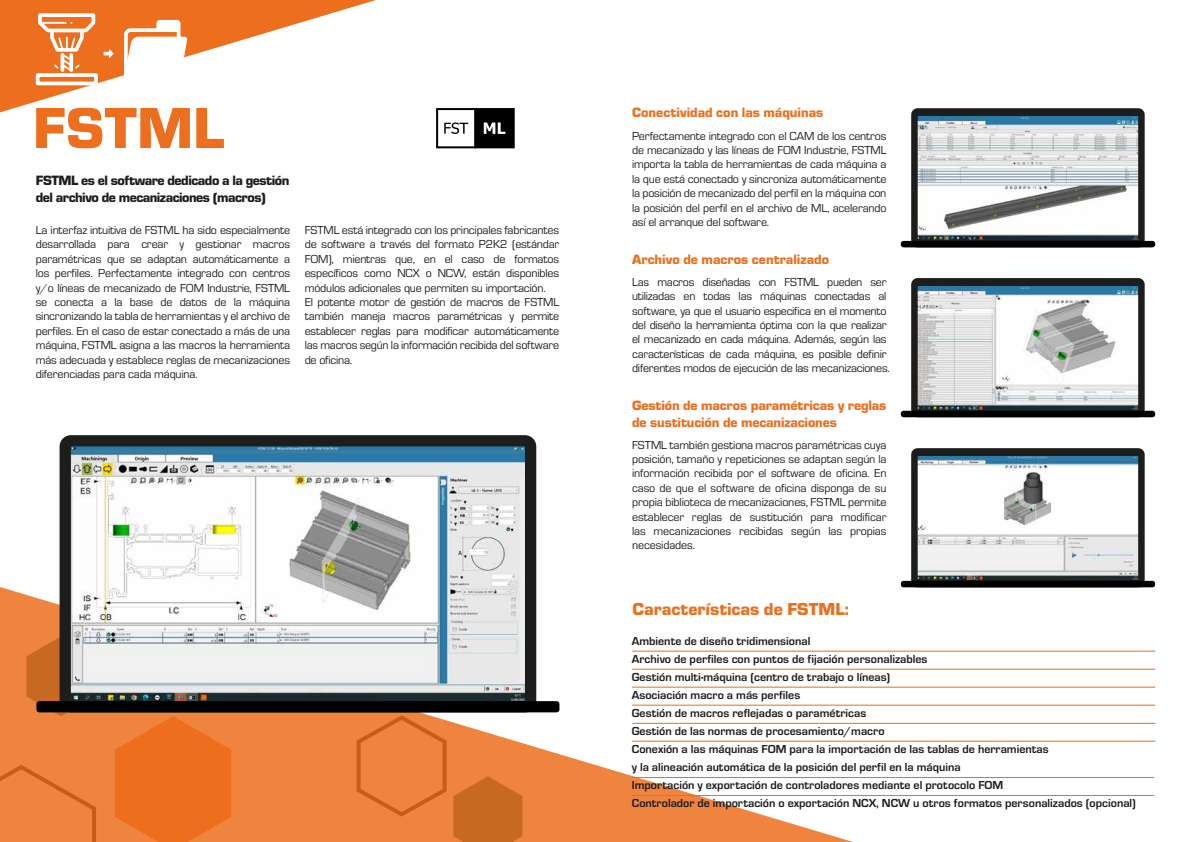
<style>
.page{position:relative;width:1191px;height:842px;background:#fff}
.page>*{position:absolute;margin:0;border:0;box-sizing:border-box;transform-origin:0 0}
.t1{font:900 60px "Eurostile";color:#ed6e1d}
.t2{font:900 18px "Eurostile";color:#ed6e1d}
.t3{font:900 14px/16.8px "Eurostile";letter-spacing:-.01em;color:#ed6e1d}
.t4{font:900 14px/16.8px "Eurostile";letter-spacing:-.035em;color:#1d1d1b}
.t5{font:12px/14.4px "Eurostile";letter-spacing:-.015em;color:#1d1d1b;text-align:justify}
.t6{font:700 12px/18px "Eurostile";color:#1d1d1b}
</style>
<div class="page">
<div style="left:436px;top:108px;width:40px;height:40px;background:#fff;border:2px solid #000"></div>
<div style="left:474px;top:108px;width:41px;height:40px;background:#000;border:2px solid #000"></div>
<svg style="left:444px;top:123px;width:24px;height:11px"></svg>
<svg style="left:484px;top:123px;width:21px;height:11px"></svg>
<svg style="left:0;top:0;width:376px;height:112px"></svg>
<hr style="left:632px;top:651px;width:523px;height:1px;background:#ed6d1d">
<hr style="left:632px;top:687px;width:523px;height:1px;background:#ed6d1d">
<hr style="left:632px;top:669px;width:523px;height:1px;background:#ed6d1d">
<hr style="left:632px;top:741px;width:523px;height:1px;background:#ed6d1d">
<hr style="left:632px;top:705px;width:523px;height:1px;background:#ed6d1d">
<hr style="left:631px;top:777px;width:523px;height:1px;background:#ed6d1d">
<hr style="left:631px;top:795px;width:523px;height:1px;background:#ed6d1d">
<div style="left:36px;top:73px;width:62px;height:12px;border:4px solid #fff"></div>
<svg style="left:36px;top:13px;width:61px;height:60px"></svg>
<svg style="left:122px;top:20px;width:65px;height:62px"></svg>
<svg style="left:104px;top:49px;width:10px;height:9px"></svg>
<hr style="left:632px;top:723px;width:523px;height:1px;background:#ed6d1d">
<svg style="left:0;top:585px;width:881px;height:257px"></svg>
<svg style="left:914px;top:111px;width:227px;height:133px"></svg>
<img style="left:918px;top:117px;width:219px;height:122px">
<div style="left:911px;top:108px;width:233px;height:139px;border:6px solid #1d1d1b;border-radius:3px"></div>
<div style="left:900px;top:241px;width:255px;height:6px;border:5px solid #000"></div>
<img style="left:918px;top:286px;width:219px;height:123px">
<div style="left:911px;top:278px;width:233px;height:139px;border:6px solid #1d1d1b;border-radius:3px"></div>
<div style="left:900px;top:411px;width:255px;height:6px;border:5px solid #000"></div>
<svg style="left:914px;top:451px;width:227px;height:133px"></svg>
<img style="left:918px;top:457px;width:219px;height:122px">
<div style="left:911px;top:448px;width:233px;height:139px;border:6px solid #1d1d1b;border-radius:3px"></div>
<div style="left:900px;top:581px;width:255px;height:6px;border:5px solid #000"></div>
<img style="left:72px;top:447px;width:452px;height:253px">
<div style="left:60px;top:435px;width:476px;height:277px;border:11px solid #1d1d1b;border-radius:6px"></div>
<div style="left:36px;top:701px;width:523px;height:11px;border:6px solid #000"></div>
<h1 class="t1" style="left:33px;top:85px;width:193px">FSTML</h1>
<p class="t4" style="left:36px;top:171px;width:255px">FSTML es el software dedicado a la gestión del archivo de mecanizaciones (macros)</p>
<p class="t5" style="left:36px;top:222px;width:256px">La interfaz intuitiva de FSTML ha sido especialmente desarrollada para crear y gestionar macros paramétricas que se adaptan automáticamente a los perfiles. Perfectamente integrado con centros y/o líneas de mecanizado de FOM Industrie, FSTML se conecta a la base de datos de la máquina sincronizando la tabla de herramientas y el archivo de perfiles. En el caso de estar conectado a más de una máquina, FSTML asigna a las macros la herramienta más adecuada y establece reglas de mecanizaciones diferenciadas para cada máquina.</p>
<p class="t5" style="left:305px;top:222px;width:256px;text-align:left">FSTML está integrado con los principales fabricantes de software a través del formato P2K2 (estándar FOM), mientras que, en el caso de formatos específicos como NCX o NCW, están disponibles módulos adicionales que permiten su importación.<br>El potente motor de gestión de macros de FSTML también maneja macros paramétricas y permite establecer reglas para modificar automáticamente las macros según la información recibida del software de oficina.</p>
<p class="t3" style="left:632px;top:103px;width:193px">Conectividad con las máquinas</p>
<p class="t5" style="left:632px;top:128px;width:256px">Perfectamente integrado con el CAM de los centros de mecanizado y las líneas de FOM Industrie, FSTML importa la tabla de herramientas de cada máquina a la que está conectado y sincroniza automáticamente la posición de mecanizado del perfil en la máquina con la posición del perfil en el archivo de ML, acelerando así el arranque del software.</p>
<p class="t3" style="left:632px;top:250px;width:198px">Archivo de macros centralizado</p>
<p class="t5" style="left:632px;top:274px;width:259px;text-align:left">Las macros diseñadas con FSTML pueden ser utilizadas en todas las máquinas conectadas al software, ya que el usuario especifica en el momento del diseño la herramienta óptima con la que realizar el mecanizado en cada máquina. Además, según las características de cada máquina, es posible definir diferentes modos de ejecución de las mecanizaciones.</p>
<p class="t3" style="left:632px;top:396px;width:256px">Gestión de macros paramétricas y reglas de sustitución de mecanizaciones</p>
<p class="t5" style="left:632px;top:437px;width:256px">FSTML también gestiona macros paramétricas cuya posición, tamaño y repeticiones se adaptan según la información recibida por el software de oficina. En caso de que el software de oficina disponga de su propia biblioteca de mecanizaciones, FSTML permite establecer reglas de sustitución para modificar las mecanizaciones recibidas según las propias necesidades.</p>
<h2 class="t2" style="left:632px;top:596px;width:218px">Características de FSTML:</h2>
<p class="t6" style="left:632px;top:631px;width:506px">Ambiente de diseño tridimensional<br>Archivo de perfiles con puntos de fijación personalizables<br>Gestión multi-máquina (centro de trabajo o líneas)<br>Asociación macro a más perfiles<br>Gestión de macros reflejadas o paramétricas<br>Gestión de las normas de procesamiento/macro<br>Conexión a las máquinas FOM para la importación de las tablas de herramientas<br>y la alineación automática de la posición del perfil en la máquina<br>Importación y exportación de controladores mediante el protocolo FOM<br>Controlador de importación o exportación NCX, NCW u otros formatos personalizados (opcional)</p>
</div>
